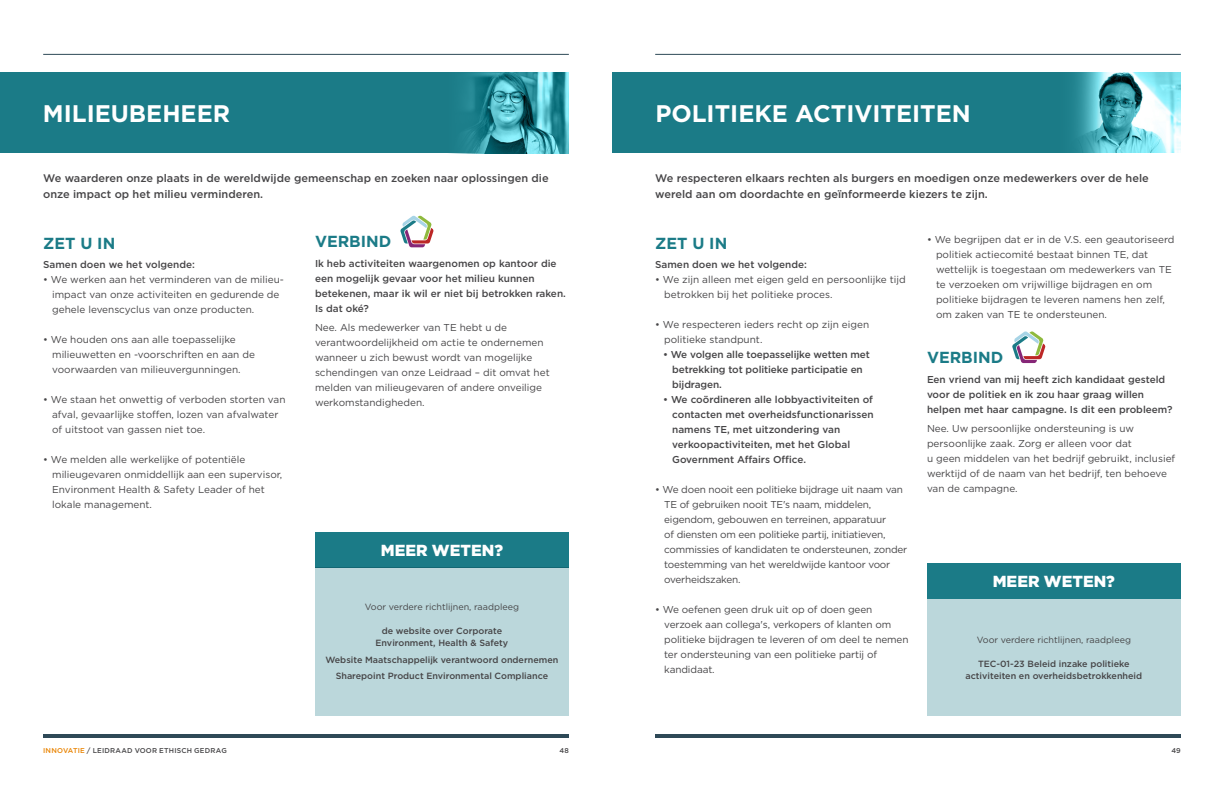
<style>
.page{position:relative;width:1224px;height:792px;background:#fff}
.page>*{position:absolute;margin:0;border:0;box-sizing:border-box;transform-origin:0 0}
.t1{font:700 24px "Gotham";color:#fff}
.t2{font:700 16px "Gotham";color:#1b7b87}
.t3{font:900 16px "Gotham";color:#fff}
.t4{font:500 11px/16px "Gotham";color:#464547}
.t5{font:10px/15px "Gotham";color:#464547}
.t6{font:500 10px/15px "Gotham";color:#464547}
.t7{font:10px/15px "Gotham";letter-spacing:-.02em;color:#464547}
.t8{font:500 9px/12px "Gotham";color:#464547;text-align:center}
.t9{font:9px "Gotham";color:#464547}
.t10{font:500 7px "Gotham";letter-spacing:.03em;color:#464547}
.s1{color:#e98300}
</style>
<div class="page">
<hr style="left:655px;top:734px;width:526px;height:4px;background:#2e4957">
<hr style="left:655px;top:54px;width:526px;height:1px;background:#2e4957">
<hr style="left:43px;top:734px;width:526px;height:4px;background:#2e4957">
<hr style="left:43px;top:54px;width:526px;height:1px;background:#2e4957">
<div style="left:315px;top:567px;width:254px;height:149px;background:#bbd7db"></div>
<div style="left:315px;top:532px;width:254px;height:35px;background:#1b7b87"></div>
<div style="left:612px;top:72px;width:569px;height:81px;background:#1b7b87"></div>
<img style="left:1074px;top:72px;width:107px;height:81px">
<div style="left:0;top:72px;width:569px;height:81px;background:#1b7b87"></div>
<img style="left:464px;top:72px;width:105px;height:81px">
<div style="left:927px;top:599px;width:254px;height:116px;background:#bbd7db"></div>
<div style="left:927px;top:563px;width:254px;height:36px;background:#1b7b87"></div>
<svg style="left:400px;top:216px;width:34px;height:31px"></svg>
<svg style="left:1012px;top:331px;width:34px;height:32px"></svg>
<h1 class="t1" style="left:43px;top:98px;width:189px">MILIEUBEHEER</h1>
<p class="t4" style="left:43px;top:170px;width:507px">We waarderen onze plaats in de wereldwijde gemeenschap en zoeken naar oplossingen die onze impact op het milieu verminderen.</p>
<h2 class="t2" style="left:315px;top:231px;width:78px">VERBIND</h2>
<p class="t6" style="left:315px;top:256px;width:252px">Ik heb activiteiten waargenomen op kantoor die een mogelijk gevaar voor het milieu kunnen betekenen, maar ik wil er niet bij betrokken raken.<br>Is dat oké?</p>
<p class="t5" style="left:315px;top:320px;width:236px">Nee. Als medewerker van TE hebt u de verantwoordelijkheid om actie te ondernemen wanneer u zich bewust wordt van mogelijke schendingen van onze Leidraad – dit omvat het melden van milieugevaren of andere onveilige werkomstandigheden.</p>
<h2 class="t2" style="left:43px;top:233px;width:74px">ZET U IN</h2>
<p class="t6" style="left:43px;top:257px;width:153px">Samen doen we het volgende:</p>
<p class="t5" style="left:52px;top:272px;width:233px;text-indent:-9px">• We werken aan het verminderen van de milieu&shy;impact van onze activiteiten en gedurende de gehele levenscyclus van onze producten.</p>
<p class="t5" style="left:52px;top:332px;width:204px;text-indent:-9px">• We houden ons aan alle toepasselijke milieuwetten en -voorschriften en aan de voorwaarden van milieuvergunningen.</p>
<p class="t5" style="left:52px;top:392px;width:235px;text-indent:-9px">• We staan het onwettig of verboden storten van afval, gevaarlijke stoffen, lozen van afvalwater of uitstoot van gassen niet toe.</p>
<p class="t5" style="left:52px;top:452px;width:232px;text-indent:-9px">• We melden alle werkelijke of potentiële milieugevaren onmiddellijk aan een supervisor, Environment Health &amp; Safety Leader of het lokale management.</p>
<h2 class="t3" style="left:381px;top:540px;width:124px">MEER WETEN?</h2>
<p class="t9" style="left:365px;top:601px;width:156px">Voor verdere richtlijnen, raadpleeg</p>
<p class="t8" style="left:376px;top:625px;width:134px">de website over Corporate<br>Environment, Health &amp; Safety</p>
<p class="t8" style="left:325px;top:651px;width:234px;line-height:16.5px">Website Maatschappelijk verantwoord ondernemen<br>Sharepoint Product Environmental Compliance</p>
<h1 class="t1" style="left:655px;top:98px;width:317px">POLITIEKE ACTIVITEITEN</h1>
<p class="t4" style="left:655px;top:170px;width:495px">We respecteren elkaars rechten als burgers en moedigen onze medewerkers over de hele wereld aan om doordachte en geïnformeerde kiezers te zijn.</p>
<h2 class="t2" style="left:655px;top:233px;width:74px">ZET U IN</h2>
<p class="t6" style="left:655px;top:257px;width:153px">Samen doen we het volgende:</p>
<p class="t5" style="left:664px;top:272px;width:243px;text-indent:-9px">• We zijn alleen met eigen geld en persoonlijke tijd betrokken bij het politieke proces.</p>
<p class="t5" style="left:664px;top:317px;width:206px;text-indent:-9px">• We respecteren ieders recht op zijn eigen politieke standpunt.</p>
<p class="t6" style="left:672px;top:347px;width:199px;text-indent:-9px">• We volgen alle toepasselijke wetten met betrekking tot politieke participatie en bijdragen.</p>
<p class="t6" style="left:672px;top:392px;width:203px;text-indent:-9px">• We coördineren alle lobbyactiviteiten of contacten met overheidsfunctionarissen namens TE, met uitzondering van verkoopactiviteiten, met het Global Government Affairs Office.</p>
<p class="t7" style="left:664px;top:482px;width:245px;text-indent:-9px">• We doen nooit een politieke bijdrage uit naam van TE of gebruiken nooit TE's naam, middelen, eigendom, gebouwen en terreinen, apparatuur<br>of diensten om een politieke partij, initiatieven, commissies of kandidaten te ondersteunen, zonder toestemming van het wereldwijde kantoor voor overheidszaken.</p>
<p class="t5" style="left:664px;top:602px;width:246px;text-indent:-9px">• We oefenen geen druk uit op of doen geen verzoek aan collega's, verkopers of klanten om politieke bijdragen te leveren of om deel te nemen ter ondersteuning van een politieke partij of kandidaat.</p>
<p class="t5" style="left:936px;top:231px;width:240px;text-indent:-9px">• We begrijpen dat er in de V.S. een geautoriseerd politiek actiecomité bestaat binnen TE, dat wettelijk is toegestaan om medewerkers van TE te verzoeken om vrijwillige bijdragen en om politieke bijdragen te leveren namens hen zelf, om zaken van TE te ondersteunen.</p>
<h2 class="t2" style="left:927px;top:347px;width:78px">VERBIND</h2>
<p class="t6" style="left:927px;top:371px;width:247px">Een vriend van mij heeft zich kandidaat gesteld voor de politiek en ik zou haar graag willen helpen met haar campagne. Is dit een probleem?</p>
<p class="t5" style="left:927px;top:421px;width:250px">Nee. Uw persoonlijke ondersteuning is uw persoonlijke zaak. Zorg er alleen voor dat<br>u geen middelen van het bedrijf gebruikt, inclusief werktijd of de naam van het bedrijf, ten behoeve van de campagne.</p>
<h2 class="t3" style="left:993px;top:571px;width:124px">MEER WETEN?</h2>
<p class="t9" style="left:977px;top:634px;width:156px">Voor verdere richtlijnen, raadpleeg</p>
<p class="t8" style="left:965px;top:657px;width:178px">TEC-01-23 Beleid inzake politieke activiteiten en overheidsbetrokkenheid</p>
<p class="t10" style="left:43px;top:746px;width:185px"><span class="s1">INNOVATIE</span> / LEIDRAAD VOOR ETHISCH GEDRAG</p>
<p class="t10" style="left:559px;top:746px;width:11px">48</p>
<p class="t10" style="left:1171px;top:746px;width:11px">49</p>
</div>
